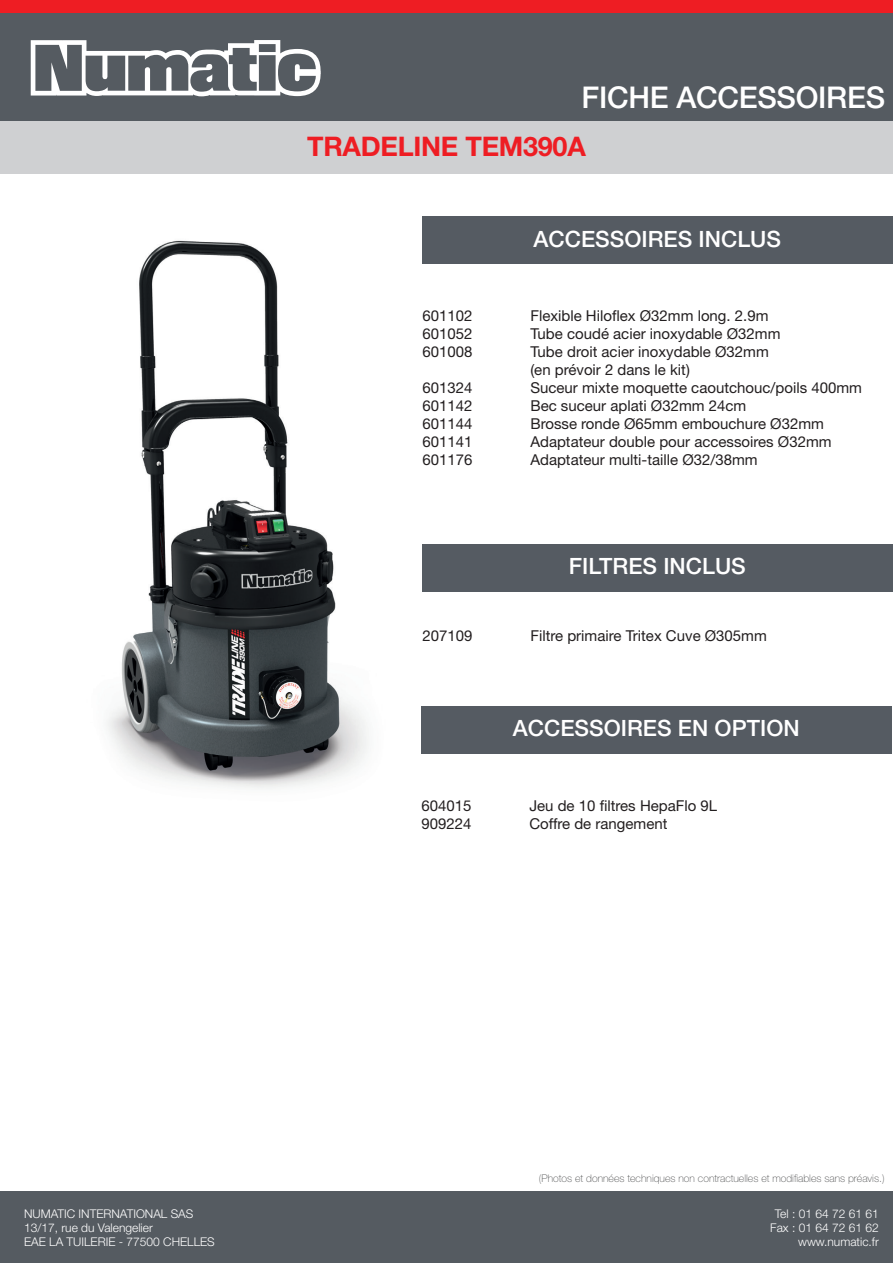
<style>
.page{position:relative;width:893px;height:1263px;background:#fff}
.page>*{position:absolute;margin:0;border:0;box-sizing:border-box;transform-origin:0 0}
.t1{font:500 30px "Helvetica Neue LT Pro";letter-spacing:-.01em;color:#fff}
.t2{font:700 27px "Helvetica Neue LT Pro";letter-spacing:-.01em;color:#ee1d23}
.t3{font:500 22.5px "Helvetica Neue LT Pro";color:#fff}
.t4{font:15px "Helvetica Neue LT Pro";color:#231f20}
.t5{font:300 12px "Helvetica Neue LT Pro";color:#fff}
.t6{font:100 10.5px "Helvetica Neue LT Pro";color:#4b4c4d}
</style>
<div class="page">
<div style="left:0;top:13px;width:893px;height:110px;background:#555b61"></div>
<svg style="left:31px;top:40px;width:290px;height:56px"></svg>
<div style="left:0;top:122px;width:893px;height:52px;background:#cfd0d2"></div>
<div style="left:0;top:1191px;width:893px;height:72px;background:#555b61"></div>
<div style="left:422px;top:216px;width:471px;height:48px;background:#555b62"></div>
<div style="left:0;top:0;width:893px;height:13px;background:#ee1d23"></div>
<div style="left:422px;top:544px;width:471px;height:48px;background:#555b62"></div>
<img style="left:107px;top:240px;width:261px;height:549px">
<div style="left:421px;top:706px;width:471px;height:48px;background:#555b62"></div>
<p class="t1" style="left:581px;top:79px;width:305px">FICHE ACCESSOIRES</p>
<p class="t2" style="left:307px;top:130px;width:280px">TRADELINE TEM390A</p>
<p class="t3" style="left:534px;top:225px;width:249px">ACCESSOIRES INCLUS</p>
<p class="t4" style="left:422px;top:306px;width:52px">601102</p>
<p class="t4" style="left:530px;top:306px;width:240px">Flexible Hiloflex Ø32mm long. 2.9m</p>
<p class="t4" style="left:422px;top:324px;width:52px">601052</p>
<p class="t4" style="left:530px;top:324px;width:252px">Tube coudé acier inoxydable Ø32mm</p>
<p class="t4" style="left:422px;top:342px;width:52px">601008</p>
<p class="t4" style="left:530px;top:342px;width:240px">Tube droit acier inoxydable Ø32mm</p>
<p class="t4" style="left:530px;top:360px;width:161px">(en prévoir 2 dans le kit)</p>
<p class="t4" style="left:422px;top:378px;width:52px">601324</p>
<p class="t4" style="left:530px;top:378px;width:333px">Suceur mixte moquette caoutchouc/poils 400mm</p>
<p class="t4" style="left:422px;top:396px;width:52px">601142</p>
<p class="t4" style="left:530px;top:396px;width:217px">Bec suceur aplati Ø32mm 24cm</p>
<p class="t4" style="left:422px;top:414px;width:52px">601144</p>
<p class="t4" style="left:530px;top:414px;width:295px">Brosse ronde Ø65mm embouchure Ø32mm</p>
<p class="t4" style="left:422px;top:432px;width:52px">601141</p>
<p class="t4" style="left:530px;top:432px;width:303px">Adaptateur double pour accessoires Ø32mm</p>
<p class="t4" style="left:422px;top:450px;width:52px">601176</p>
<p class="t4" style="left:530px;top:450px;width:229px">Adaptateur multi-taille Ø32/38mm</p>
<p class="t3" style="left:569px;top:552px;width:179px">FILTRES INCLUS</p>
<p class="t4" style="left:422px;top:626px;width:52px">207109</p>
<p class="t4" style="left:530px;top:626px;width:238px">Filtre primaire Tritex Cuve Ø305mm</p>
<p class="t3" style="left:513px;top:715px;width:288px">ACCESSOIRES EN OPTION</p>
<p class="t4" style="left:421px;top:796px;width:52px">604015</p>
<p class="t4" style="left:529px;top:796px;width:189px">Jeu de 10 filtres HepaFlo 9L</p>
<p class="t4" style="left:421px;top:814px;width:52px">909224</p>
<p class="t4" style="left:529px;top:814px;width:140px">Coffre de rangement</p>
<p class="t5" style="left:24px;top:1206px;width:171px">NUMATIC INTERNATIONAL SAS</p>
<p class="t5" style="left:24px;top:1220px;width:130px">13/17, rue du Valengelier</p>
<p class="t5" style="left:24px;top:1235px;width:192px">EAE LA TUILERIE - 77500 CHELLES</p>
<p class="t6" style="left:539px;top:1172px;width:347px">(Photos et données techniques non contractuelles et modifiables sans préavis.)</p>
<p class="t5" style="left:775px;top:1206px;width:105px">Tel : 01 64 72 61 61</p>
<p class="t5" style="left:770px;top:1220px;width:110px">Fax : 01 64 72 61 62</p>
<p class="t5" style="left:798px;top:1235px;width:82px">www.numatic.fr</p>
</div>
